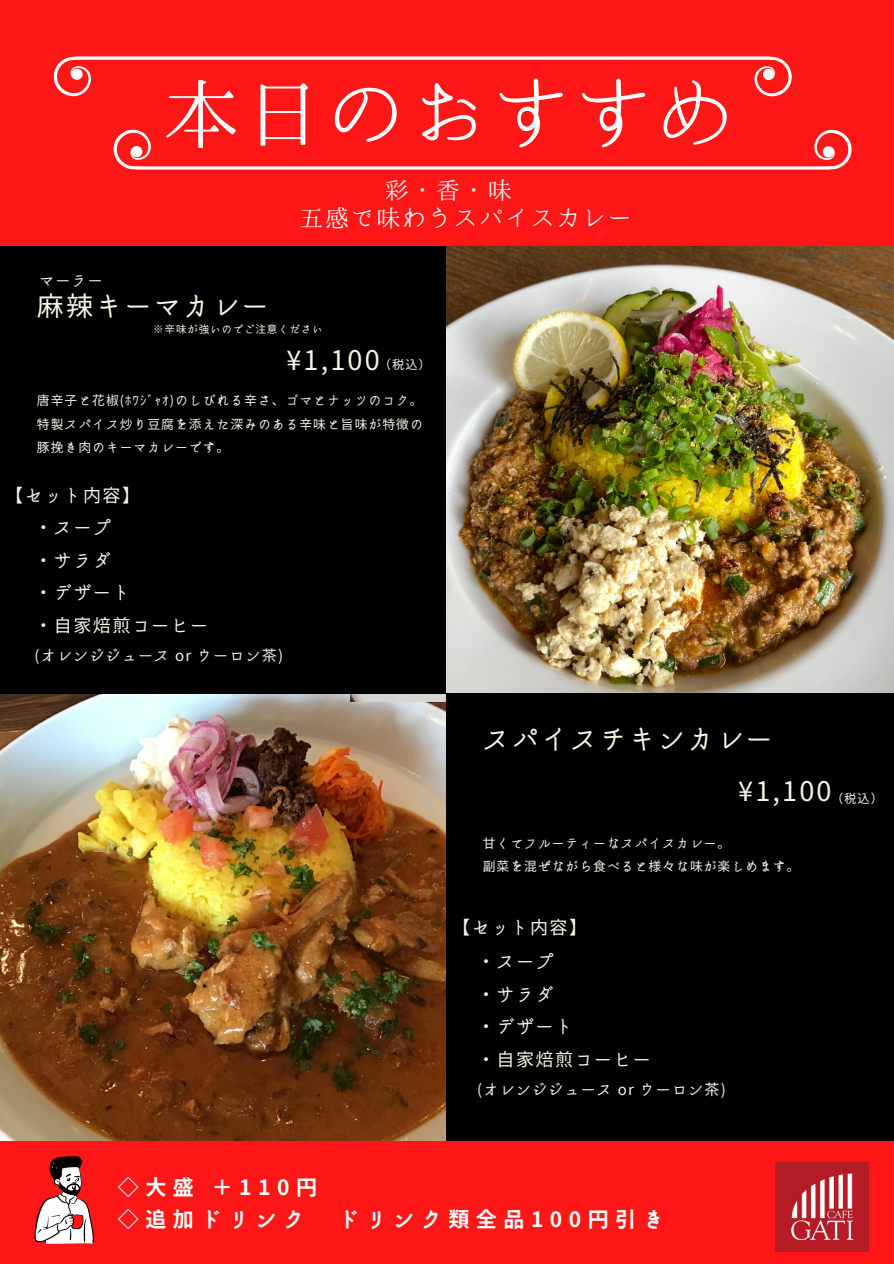
<style>
.page{position:relative;width:894px;height:1264px;background:#fff}
.page>*{position:absolute;margin:0;border:0;box-sizing:border-box;transform-origin:0 0}
.t1{font:76.95px "Harenosora Mincho";letter-spacing:.07em;color:#fff}
.t2{font:27px "irohakaku C";letter-spacing:.08em;color:#f7f4e5}
.t3{font:24px "Harenosora Mincho";letter-spacing:.07em;color:#fff}
.t4{font:700 21px "irohakaku C";letter-spacing:.31em;color:#fff}
.t5{font:18px/32.7px "irohakaku C";letter-spacing:.08em;color:#f7f4e5}
.t6{font:15px "irohakaku C";letter-spacing:.08em;color:#f7f4e5}
.t7{font:12.75px/23.4px "irohakaku C";letter-spacing:.08em;color:#f7f4e5;text-align:justify}
.t8{font:12.3px "irohakaku C";color:#f7f4e5}
.t9{font:10.5px "irohakaku C";letter-spacing:.08em;color:#f7f4e5}
.s1{font-size:12.3px}
</style>
<div class="page">
<div style="left:0;top:0;width:893px;height:1263px;background:#ff1616"></div>
<img style="left:0;top:693px;width:446px;height:447px">
<img style="left:350px;top:246px;width:543px;height:455px">
<div style="left:0;top:246px;width:446px;height:447px;background:#000"></div>
<div style="left:446px;top:693px;width:447px;height:447px;background:#000"></div>
<img style="left:775px;top:1162px;width:92px;height:89px">
<svg style="left:54px;top:56px;width:737px;height:40px"></svg>
<svg style="left:113px;top:130px;width:738px;height:40px"></svg>
<svg style="left:34px;top:1156px;width:60px;height:87px"></svg>
<h1 class="t1" style="left:162px;top:75px;width:573px">本日のおすすめ</h1>
<h3 class="t3" style="left:384px;top:178px;width:128px">彩・香・味</h3>
<p class="t6" style="left:39px;top:270px;width:65px">マーラー</p>
<h2 class="t2" style="left:37px;top:287px;width:233px">麻辣キーマカレー</h2>
<h3 class="t3" style="left:299px;top:206px;width:334px">五感で味わうスパイスカレー</h3>
<p class="t9" style="left:153px;top:321px;width:171px">※辛味が強いのでご注意ください</p>
<h2 class="t2" style="left:286px;top:341px;width:146px">¥1,100<span class="s1">（税込）</span></h2>
<p class="t7" style="left:37px;top:389px;width:387px">唐辛子と花椒(ﾎﾜｼﾞｬｵ)のしびれる辛さ、ゴマとナッツのコク。特製スパイス炒り豆腐を添えた深みのある辛味と旨味が特徴の豚挽き肉のキーマカレーです。</p>
<h3 class="t5" style="left:5px;top:479px;width:136px">【セット内容】</h3>
<h3 class="t5" style="left:34px;top:511px;width:175px">・スープ<br>・サラダ<br>・デザート<br>・自家焙煎コーヒー</h3>
<p class="t6" style="left:34px;top:645px;width:250px">(オレンジジュース or ウーロン茶)</p>
<h2 class="t2" style="left:482px;top:720px;width:291px">スパイスチキンカレー</h2>
<h2 class="t2" style="left:738px;top:772px;width:95px">¥1,100</h2>
<p class="t8" style="left:830px;top:789px;width:53px">（税込）</p>
<p class="t7" style="left:482px;top:831px;width:318px">甘くてフルーティーなスパイスカレー。<br>副菜を混ぜながら食べると様々な味が楽しめます。</p>
<h3 class="t5" style="left:452px;top:911px;width:136px">【セット内容】</h3>
<h3 class="t5" style="left:477px;top:945px;width:175px">・スープ<br>・サラダ<br>・デザート<br>・自家焙煎コーヒー</h3>
<p class="t6" style="left:477px;top:1079px;width:250px">(オレンジジュース or ウーロン茶)</p>
<h3 class="t4" style="left:118px;top:1172px;width:201px">◇大盛 ＋110円</h3>
<h3 class="t4" style="left:118px;top:1204px;width:188px">◇追加ドリンク</h3>
<h3 class="t4" style="left:338px;top:1204px;width:327px">ドリンク類全品100円引き</h3>
</div>
